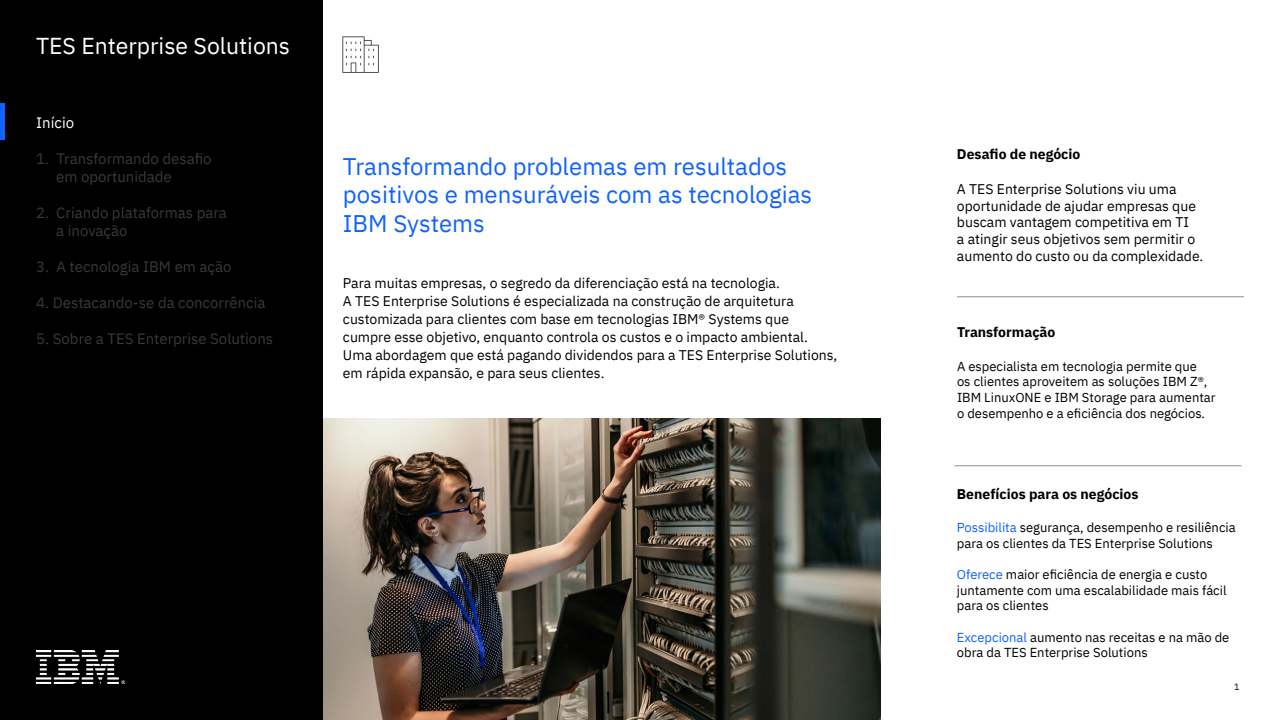
<style>
.page{position:relative;width:1280px;height:720px;background:#fff}
.page>*{position:absolute;margin:0;border:0;box-sizing:border-box;transform-origin:0 0}
.t1{font:24px/28.8px "IBM Plex Sans";color:#0f62fe}
.t2{font:23px "IBM Plex Sans";color:#fff}
.t3{font:15px/18px "IBM Plex Sans";color:#393939}
.t4{font:15px "IBM Plex Sans";color:#fff}
.t5{font:14px/18px "IBM Plex Sans";color:#000}
.t6{font:700 14px "IBM Plex Sans";color:#000}
.t7{font:13px/15.6px "IBM Plex Sans";color:#000}
.t8{font:9px "IBM Plex Sans";color:#000}
.s1{color:#0f62fe}
</style>
<div class="page">
<div style="left:0;top:0;width:323px;height:720px;background:#000"></div>
<svg style="left:342px;top:36px;width:37px;height:37px"></svg>
<hr style="left:0;top:103px;width:4px;height:36px;background:#0f62fe">
<img style="left:36px;top:651px;width:88px;height:32px">
<hr style="left:957px;top:297px;width:287px;height:1px;background:#8d8d8d">
<hr style="left:954px;top:466px;width:288px;height:1px;background:#8d8d8d">
<img style="left:324px;top:418px;width:557px;height:302px">
<h2 class="t2" style="left:36px;top:29px;width:256px">TES Enterprise Solutions</h2>
<p class="t4" style="left:36px;top:111px;width:39px">Início</p>
<p class="t3" style="left:56px;top:148px;width:157px;text-indent:-20px">1. Transformando desafio em oportunidade</p>
<p class="t3" style="left:56px;top:202px;width:172px;text-indent:-20px">2. Criando plataformas para a inovação</p>
<p class="t3" style="left:36px;top:256px;width:197px">3. A tecnologia IBM em ação</p>
<p class="t3" style="left:36px;top:292px;width:231px">4. Destacando-se da concorrência</p>
<p class="t3" style="left:36px;top:328px;width:238px">5. Sobre a TES Enterprise Solutions</p>
<h1 class="t1" style="left:343px;top:150px;width:471px">Transformando problemas em resultados positivos e mensuráveis com as tecnologias<br>IBM Systems</h1>
<p class="t5" style="left:343px;top:273px;width:496px">Para muitas empresas, o segredo da diferenciação está na tecnologia.<br>A TES Enterprise Solutions é especializada na construção de arquitetura customizada para clientes com base em tecnologias IBM® Systems que cumpre esse objetivo, enquanto controla os custos e o impacto ambiental.<br>Uma abordagem que está pagando dividendos para a TES Enterprise Solutions, em rápida expansão, e para seus clientes.</p>
<p class="t6" style="left:957px;top:143px;width:125px">Desafio de negócio</p>
<p class="t5" style="left:957px;top:179px;width:248px;line-height:16.8px">A TES Enterprise Solutions viu uma oportunidade de ajudar empresas que buscam vantagem competitiva em TI<br>a atingir seus objetivos sem permitir o aumento do custo ou da complexidade.</p>
<p class="t6" style="left:957px;top:321px;width:100px">Transformação</p>
<p class="t7" style="left:957px;top:357px;width:260px">A especialista em tecnologia permite que<br>os clientes aproveitem as soluções IBM Z®, IBM LinuxONE e IBM Storage para aumentar o desempenho e a eficiência dos negócios.</p>
<p class="t6" style="left:957px;top:483px;width:183px">Benefícios para os negócios</p>
<p class="t7" style="left:957px;top:519px;width:280px"><span class="s1">Possibilita</span> segurança, desempenho e resiliência para os clientes da TES Enterprise Solutions</p>
<p class="t7" style="left:957px;top:566px;width:271px"><span class="s1">Oferece</span> maior eficiência de energia e custo juntamente com uma escalabilidade mais fácil para os clientes</p>
<p class="t7" style="left:957px;top:628px;width:274px"><span class="s1">Excepcional</span> aumento nas receitas e na mão de obra da TES Enterprise Solutions</p>
<p class="t8" style="left:1234px;top:680px;width:7px">1</p>
</div>
